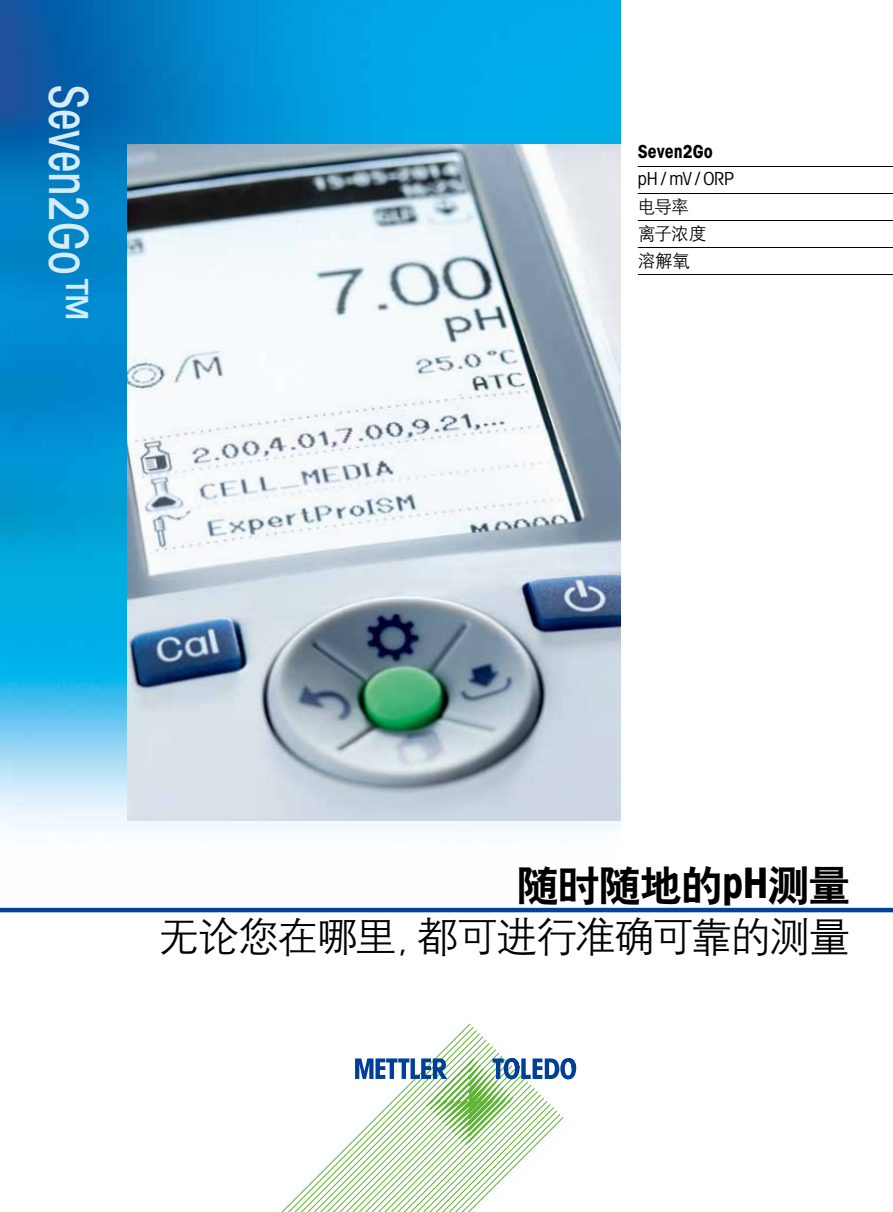
<style>
.page{position:relative;width:893px;height:1212px;background:#fff}
.page>*{position:absolute;margin:0;border:0;box-sizing:border-box;transform-origin:0 0}
.t1{font:500 condensed 54px "Avant Garde";color:#d3edfb;scale:.88 1}
.t2{font:54px/60px "H Yb 1 gj";color:#d3edfb;text-align:justify;scale:.88 1}
.t3{font:42px "H Yg 2 gj";letter-spacing:-.065em;color:#000}
.t4{font:42px "H Yb 2 gj";letter-spacing:-.025em;color:#000}
.t5{font:18px/27px "H Yg 2 gj";letter-spacing:-.055em;color:#000}
.t6{font:condensed 18px "Avant Garde";color:#000}
.t7{font:700 condensed 18px "Avant Garde";color:#000}
.s1{font-family:"Avant Garde";font-weight:700;font-stretch:condensed}
</style>
<div class="page">
<img style="left:13px;top:0;width:608px;height:831px">
<hr style="left:0;top:908px;width:893px;height:4px;background:#004199">
<hr style="left:638px;top:166px;width:255px;height:1px;background:#000">
<hr style="left:638px;top:193px;width:255px;height:1px;background:#000">
<hr style="left:638px;top:220px;width:255px;height:1px;background:#000">
<hr style="left:638px;top:247px;width:255px;height:1px;background:#000">
<hr style="left:638px;top:274px;width:255px;height:1px;background:#000">
<img style="left:128px;top:145px;width:493px;height:676px">
<svg style="left:281px;top:1024px;width:255px;height:188px"></svg>
<svg style="left:355px;top:1058px;width:221px;height:87px"></svg>
<img style="left:0;top:0;width:13px;height:828px">
<p class="t2" style="left:42px;top:82px;width:56px">卡尔费休</p>
<p class="t1" style="left:102px;top:85px;width:271px;rotate:90deg">Seven2Go™</p>
<p class="t7" style="left:638px;top:140px;width:77px">Seven2Go</p>
<p class="t6" style="left:638px;top:167px;width:98px">pH/mV/ORP</p>
<p class="t5" style="left:638px;top:193px;width:70px">电导率离子浓度溶解氧</p>
<p class="t4" style="left:517px;top:864px;width:335px">随时随地的<span class="s1">pH</span>测量</p>
<p class="t3" style="left:158px;top:915px;width:694px">无论您在哪里，都可进行准确可靠的测量</p>
</div>
